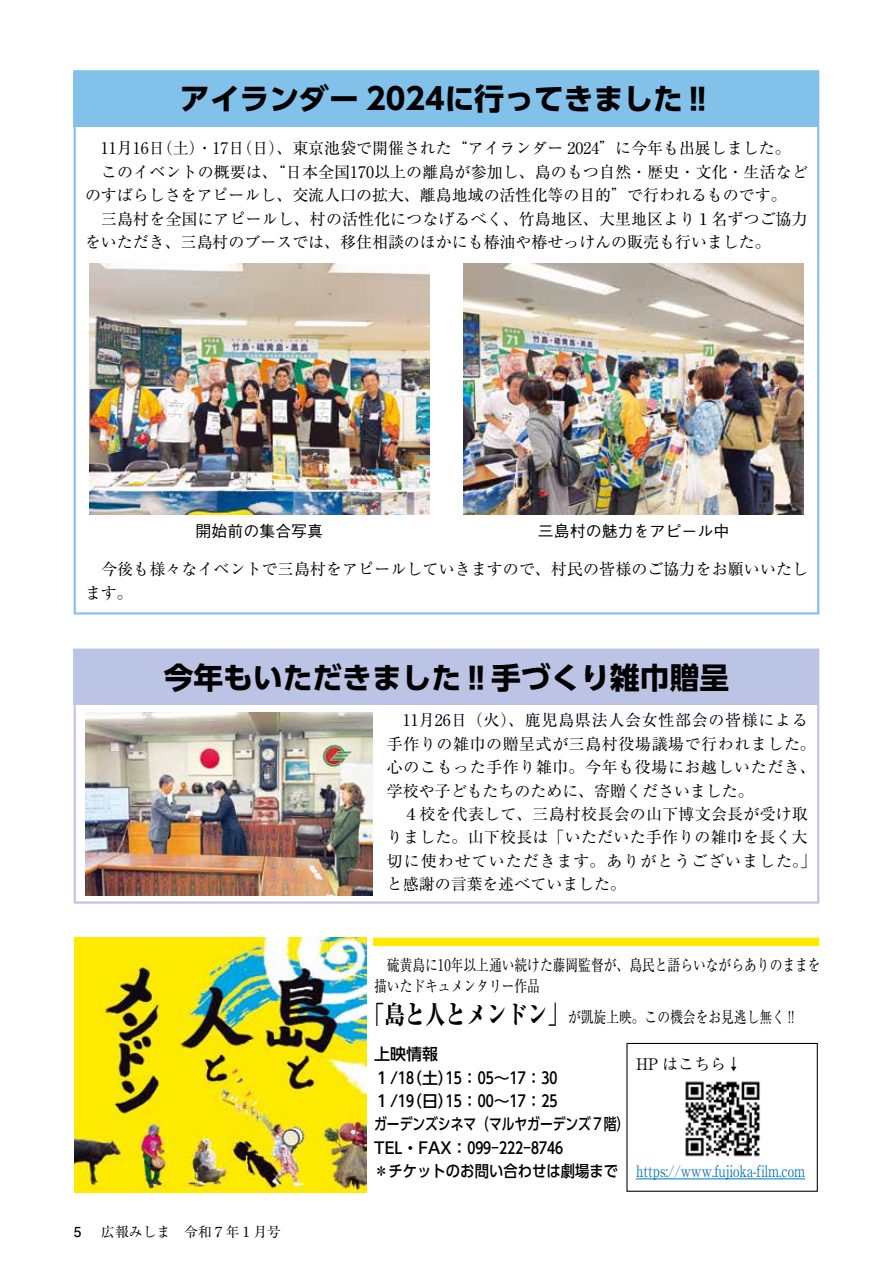
<style>
.page{position:relative;width:893px;height:1263px;background:#fff}
.page>*{position:absolute;margin:0;border:0;box-sizing:border-box;transform-origin:0 0}
.t1{font:700 29.7px "UD Shin Go Pr 6 N";color:#000}
.t2{font:800 25.5px "Ryumin Pr 6 N";color:#000;scale:.8 1}
.t3{font:15.9px/23.4px "Ryumin Pr 6 N";letter-spacing:.01em;color:#000}
.t4{font:15.9px/23.4px "Ryumin Pr 6 N";letter-spacing:.035em;color:#000}
.t5{font:500 15.9px/23.4px "UD Shin Go Pr 6 N";color:#000}
.t6{font:15.9px/21.3px "Ryumin Pr 6 N";letter-spacing:.01em;color:#000;scale:.8 1}
.t7{font:15.9px "Ryumin Pr 6 N";color:#0075c2;scale:.8 1}
.t8{font:500 15.9px "Gothic BBB Pr 6 N";color:#000}
.t9{font:13.8px "Ryumin Pr 6 N";color:#000}
.t10{font:700 13.8px "Futo Go B101 Pr 6 N";color:#000}
</style>
<div class="page">
<div style="left:74px;top:649px;width:745px;height:56px;background:#bbc4e4"></div>
<div style="left:74px;top:648px;width:745px;height:256px;border:2px solid #bbc4e4"></div>
<img style="left:85px;top:712px;width:287px;height:183px">
<div style="left:74px;top:71px;width:745px;height:55px;background:#82c1ea"></div>
<img style="left:89px;top:264px;width:340px;height:250px">
<img style="left:463px;top:264px;width:341px;height:250px">
<img style="left:74px;top:938px;width:293px;height:255px">
<hr style="left:636px;top:1178px;width:169px;height:1px;background:#0075c2">
<div style="left:626px;top:1043px;width:192px;height:149px;border:1px solid #000"></div>
<div style="left:373px;top:938px;width:446px;height:8px;background:#ffea00"></div>
<img style="left:685px;top:1081px;width:75px;height:76px">
<h1 class="t1" style="left:180px;top:75px;width:534px">アイランダー 2024に行ってきました!!</h1>
<p class="t3" style="left:101px;top:136px;width:691px">11月16 （日土）・17 （日日）、東京池袋で開催された“アイランダー 2024”に今年も出展しました。</p>
<p class="t3" style="left:101px;top:159px;width:708px">このイベントの概要は、“日本全国170以上の離島が参加し、島のもつ自然・歴史・文化・生活など</p>
<p class="t3" style="left:85px;top:183px;width:703px">のすばらしさをアピールし、交流人口の拡大、離島地域の活性化等の目的”で行われるものです。</p>
<p class="t3" style="left:101px;top:206px;width:708px">三島村を全国にアピールし、村の活性化につなげるべく、竹島地区、大里地区より１名ずつご協力</p>
<p class="t3" style="left:85px;top:229px;width:687px">をいただき、三島村のブースでは、移住相談のほかにも椿油や椿せっけんの販売も行いました。</p>
<p class="t8" style="left:538px;top:518px;width:193px">三島村の魅力をアピール中</p>
<p class="t8" style="left:196px;top:518px;width:129px">開始前の集合写真</p>
<p class="t3" style="left:85px;top:557px;width:725px;text-indent:16px">今後も様々なイベントで三島村をアピールしていきますので、村民の皆様のご協力をお願いいたします。</p>
<h1 class="t1" style="left:164px;top:653px;width:567px">今年もいただきました‼手づくり雑巾贈呈</h1>
<p class="t4" style="left:387px;top:708px;width:431px">　11月26日（火）、鹿児島県法人会女性部会の皆様による手作りの雑巾の贈呈式が三島村役場議場で行われました。心のこもった手作り雑巾。今年も役場にお越しいただき、学校や子どもたちのために、寄贈くださいました。<br>　４校を代表して、三島村校長会の山下博文会長が受け取りました。山下校長は「いただいた手作りの雑巾を長く大切に使わせていただきます。ありがとうございました「。と感謝の言葉を述べていました。</p>
<p class="t6" style="left:374px;top:953px;width:560px">　硫黄島に10年以上通い続けた藤岡監督が、島民と語らいながらありのままを描いたドキュメンタリー作品</p>
<p class="t6" style="left:568px;top:1006px;width:289px">が凱旋上映。この機会をお見逃し無く!!</p>
<h2 class="t2" style="left:364px;top:994px;width:257px">「島と人とメンドン」</h2>
<p class="t5" style="left:374px;top:1042px;width:65px">上映情報</p>
<p class="t5" style="left:446px;top:1065px;width:113px">15：05~17：30</p>
<p class="t3" style="left:636px;top:1052px;width:107px">HP はこちら↓</p>
<p class="t5" style="left:406px;top:1065px;width:49px">（土(</p>
<p class="t5" style="left:374px;top:1065px;width:41px">１/18</p>
<p class="t9" style="left:74px;top:1221px;width:209px">　　広報みしま　令和７年１月号</p>
<p class="t10" style="left:74px;top:1220px;width:9px">5</p>
<p class="t5" style="left:406px;top:1089px;width:49px">（日(</p>
<p class="t5" style="left:374px;top:1089px;width:257px">１/19<br>ガーデンズシネマ（マルヤガーデンズ７階(<br>TEL・FAX：099-222-8746<br>＊チケットのお問い合わせは劇場まで</p>
<p class="t5" style="left:446px;top:1089px;width:113px">15：00~17：25</p>
<p class="t7" style="left:636px;top:1158px;width:213px">https://www.fujioka-film.com</p>
</div>
